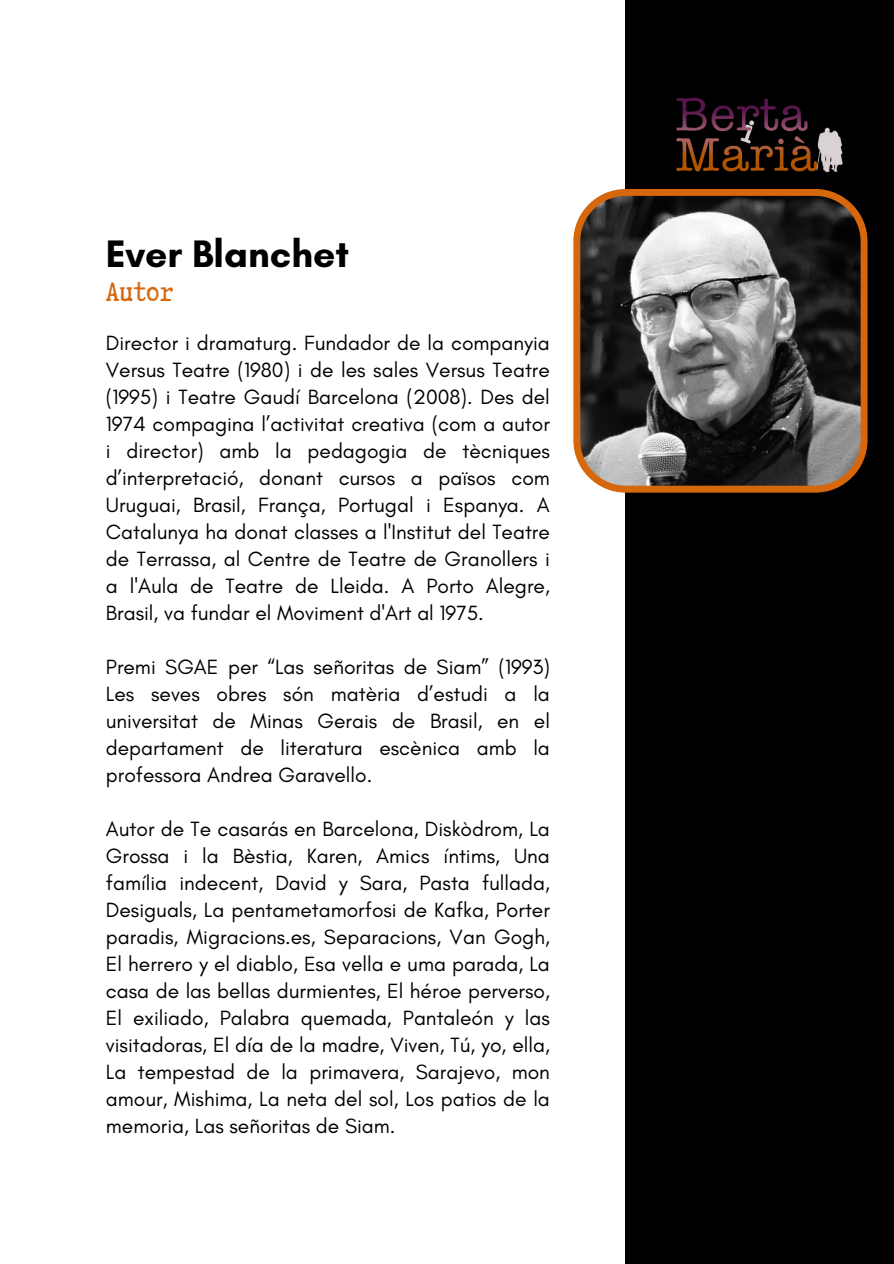
<style>
.page{position:relative;width:894px;height:1264px;background:#fff}
.page>*{position:absolute;margin:0;border:0;box-sizing:border-box;transform-origin:0 0}
.t1{font:700 39px "Glacial Indifference";color:#000}
.t2{font:31.5px "Truetypewriter Polygl OTT";letter-spacing:-.015em;color:#d6670c}
.t3{font:21px/27px "Glacial Indifference";color:#000;text-align:justify}
</style>
<div class="page">
<div style="left:625px;top:0;width:268px;height:1263px;background:#000"></div>
<img style="left:676px;top:97px;width:167px;height:76px">
<svg style="left:573px;top:189px;width:294px;height:303px"></svg>
<p class="t1" style="left:106px;top:230px;width:244px">Ever Blanchet</p>
<p class="t2" style="left:106px;top:276px;width:69px">Autor</p>
<p class="t3" style="left:106px;top:329px;width:445px">Director i dramaturg. Fundador de la companyia Versus Teatre (1980) i de les sales Versus Teatre (1995) i Teatre Gaudí Barcelona (2008). Des del 1974 compagina l’activitat creativa (com a autor i director) amb la pedagogia de tècniques d’interpretació, donant cursos a països com Uruguai, Brasil, França, Portugal i Espanya. A Catalunya ha donat classes a l'Institut del Teatre de Terrassa, al Centre de Teatre de Granollers i a l'Aula de Teatre de Lleida. A Porto Alegre, Brasil, va fundar el Moviment d'Art al 1975.</p>
<p class="t3" style="left:106px;top:653px;width:445px">Premi SGAE per “Las señoritas de Siam” (1993)<br>Les seves obres són matèria d’estudi a la universitat de Minas Gerais de Brasil, en el departament de literatura escènica amb la professora Andrea Garavello.</p>
<p class="t3" style="left:106px;top:815px;width:445px">Autor de Te casarás en Barcelona, Diskòdrom, La Grossa i la Bèstia, Karen, Amics íntims, Una família indecent, David y Sara, Pasta fullada, Desiguals, La pentametamorfosi de Kafka, Porter paradis, Migracions.es, Separacions, Van Gogh, El herrero y el diablo, Esa vella e uma parada, La casa de las bellas durmientes, El héroe perverso, El exiliado, Palabra quemada, Pantaleón y las visitadoras, El día de la madre, Viven, Tú, yo, ella, La tempestad de la primavera, Sarajevo, mon amour, Mishima, La neta del sol, Los patios de la memoria, Las señoritas de Siam.</p>
</div>
